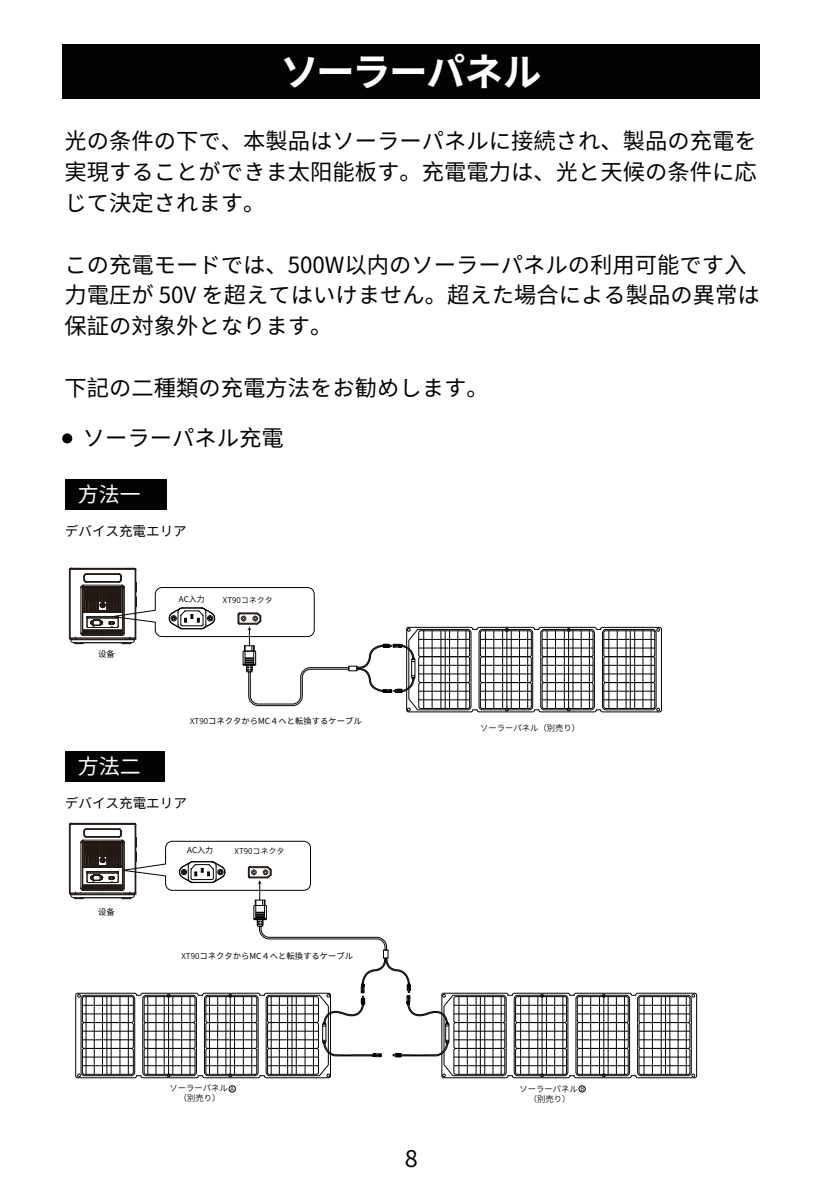
<style>
.page{position:relative;width:823px;height:1191px;background:#fff}
.page>*{position:absolute;margin:0;border:0;box-sizing:border-box;transform-origin:0 0}
.t1{font:700 38.6px "Source Han Sans CN";letter-spacing:-.04em;color:#fff}
.t2{font:22.4px/30.8px "Source Han Sans CN";color:#030303;text-align:justify}
.t3{font:21px "Source Han Sans CN";color:#fff}
.t4{font:21px "Source Han Sans JP";color:#fff}
.t5{font:13.6px "Source Han Sans CN";color:#030303}
.t6{font:8.4px "Source Han Sans CN";color:#030303}
.t7{font:8.4px/10px "Source Han Sans CN";color:#030303;text-align:center}
.t8{font:8px "Source Han Sans CN";color:#030303}
.t9{font:8px "Source Han Sans CN";color:#030303}
.t10{font:5.8px "Source Han Sans JP";color:#030303}
.s1{font-size:8px}
.s2{font-family:"Source Han Sans JP";font-size:5.8px}
</style>
<div class="page">
<div style="left:63px;top:44px;width:696px;height:55px;background:#030303"></div>
<div style="left:62px;top:433px;width:10px;height:10px;background:#030303;border-radius:50%"></div>
<div style="left:65px;top:479px;width:101px;height:31px;background:#030303"></div>
<div style="left:65px;top:751px;width:99px;height:30px;background:#030303"></div>
<div style="left:229px;top:1085px;width:6px;height:7px;border:1px solid #030303;border-radius:50%"></div>
<div style="left:578px;top:1085px;width:7px;height:7px;border:1px solid #030303;border-radius:50%"></div>
<div style="left:383px;top:949px;width:5px;height:9px;border:1px solid #030303"></div>
<svg style="left:75px;top:957px;width:621px;height:121px"></svg>
<svg style="left:356px;top:627px;width:305px;height:85px"></svg>
<svg style="left:69px;top:568px;width:280px;height:138px"></svg>
<svg style="left:69px;top:823px;width:318px;height:127px"></svg>
<h1 class="t1" style="left:280px;top:51px;width:262px">ソーラーパネル</h1>
<p class="t2" style="left:64px;top:126px;width:693px">光の条件の下で、本製品はソーラーパネルに接続され、製品の充電を実現することができま太阳能板す。充電電力は、光と天候の条件に応じて決定されます。</p>
<p class="t2" style="left:64px;top:249px;width:696px;text-align:left">この充電モードでは、500W以内のソーラーパネルの利用可能です入力電圧が 50V を超えてはいけません。超えた場合による製品の異常は保証の対象外となります。</p>
<p class="t2" style="left:64px;top:372px;width:425px">下記の二種類の充電方法をお勧めします。</p>
<p class="t2" style="left:83px;top:422px;width:202px">ソーラーパネル充電</p>
<p class="t3" style="left:78px;top:482px;width:64px">方法一</p>
<p class="t5" style="left:65px;top:524px;width:123px">デバイス充電エリア</p>
<p class="t6" style="left:98px;top:649px;width:18px">设备</p>
<p class="t9" style="left:179px;top:594px;width:35px">AC入力　</p>
<p class="t8" style="left:223px;top:596px;width:52px">XT90コネクタ</p>
<p class="t6" style="left:190px;top:716px;width:173px"><span class="s1">XT90</span>コネクタからMC４へと転換するケーブル</p>
<p class="t4" style="left:78px;top:754px;width:64px">方法二</p>
<p class="t5" style="left:65px;top:795px;width:123px">デバイス充電エリア</p>
<p class="t6" style="left:98px;top:906px;width:18px">设备</p>
<p class="t9" style="left:187px;top:845px;width:35px">AC入力　</p>
<p class="t8" style="left:234px;top:846px;width:52px">XT90コネクタ</p>
<p class="t6" style="left:181px;top:950px;width:173px"><span class="s1">XT90</span>コネクタからMC４へと転換するケーブル</p>
<p class="t7" style="left:479px;top:723px;width:101px">ソーラーパネル（別売り）</p>
<p class="t7" style="left:169px;top:1083px;width:66px">ソーラーパネル <span class="s2">A</span></p>
<p class="t10" style="left:580px;top:1085px;width:5px">B</p>
<p class="t7" style="left:179px;top:1093px;width:43px">（別売り）</p>
<p class="t7" style="left:519px;top:1084px;width:60px">ソーラーパネル（別売り）</p>
</div>
